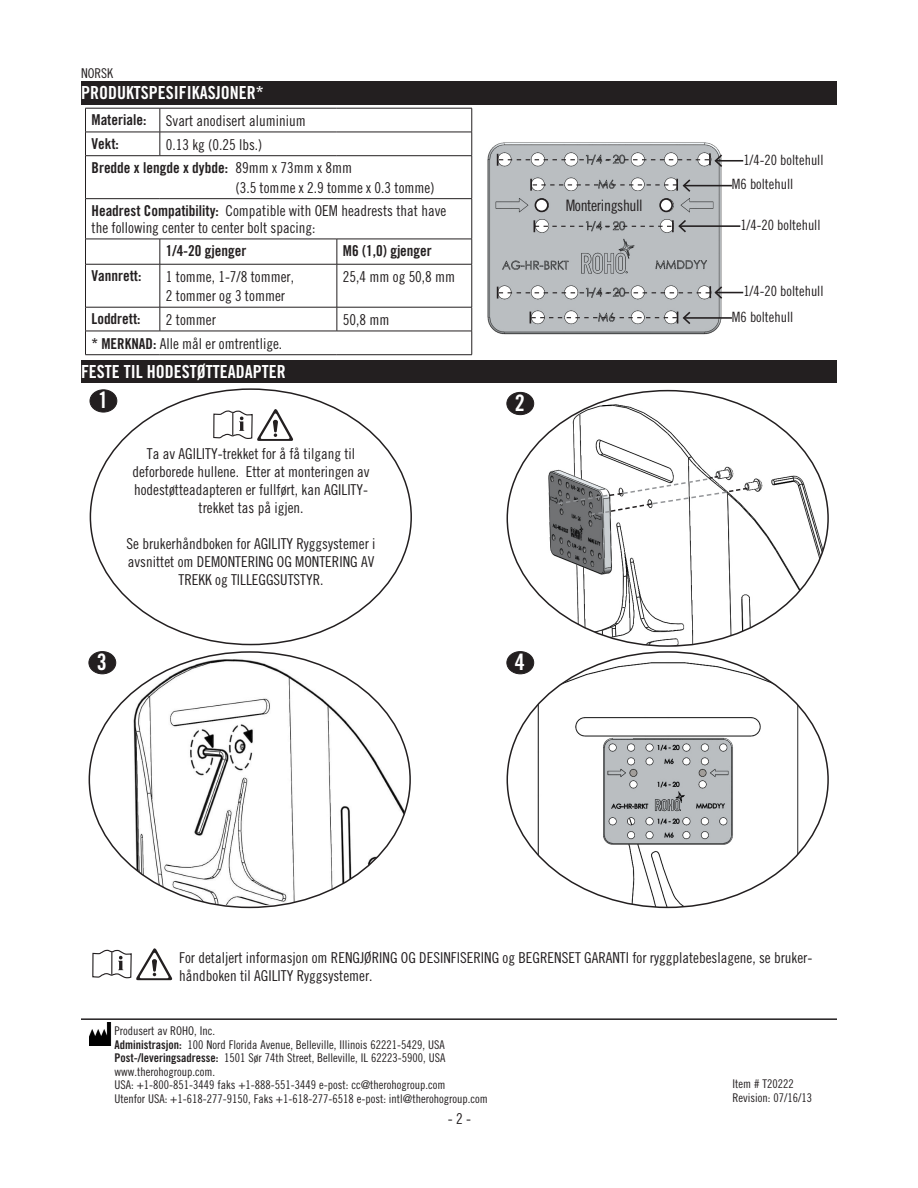
<style>
.page{position:relative;width:918px;height:1188px;background:#fff}
.page>*{position:absolute;margin:0;border:0;box-sizing:border-box;transform-origin:0 0}
.t1{font:22.65px "Trade Gothic LT Std Bd Cn 20";color:#fff}
.t2{font:18px "Trade Gothic LT Std Bd Cn 20";color:#fff}
.t3{font:15.75px "Trade Gothic Cond Eighteen";letter-spacing:-.025em;color:#231f20}
.t4{font:15px/18px "Trade Gothic Cond Eighteen";color:#231f20}
.t5{font:15px "Trade Gothic LT Std Bd Cn 20";color:#231f20}
.t6{font:14.1px "Trade Gothic Cond Eighteen";color:#231f20}
.Body_Text{font:13.5px "Trade Gothic Cond Eighteen";color:#231f20}
.t7{font:12px "Trade Gothic Cond Eighteen";color:#231f20}
.s1{font-family:"Trade Gothic Cond Eighteen"}
.s2{font-family:"Trade Gothic LT Std Bd Cn 20"}
</style>
<div class="page">
<div style="left:81px;top:81px;width:756px;height:24px;background:#231f20"></div>
<div style="left:81px;top:361px;width:756px;height:22px;background:#231f20"></div>
<hr style="left:81px;top:1018px;width:756px;height:2px;background:#231f20">
<svg style="left:92px;top:948px;width:80px;height:32px"></svg>
<hr style="left:85px;top:108px;width:75px;height:1px;background:#231f20">
<hr style="left:160px;top:108px;width:177px;height:1px;background:#231f20">
<hr style="left:337px;top:108px;width:135px;height:1px;background:#231f20">
<hr style="left:85px;top:132px;width:75px;height:1px;background:#231f20">
<svg style="left:85px;top:108px;width:1px;height:47px"></svg>
<hr style="left:160px;top:132px;width:177px;height:1px;background:#231f20">
<svg style="left:160px;top:108px;width:1px;height:47px"></svg>
<hr style="left:337px;top:132px;width:135px;height:1px;background:#231f20">
<svg style="left:472px;top:108px;width:1px;height:48px"></svg>
<hr style="left:85px;top:155px;width:75px;height:1px;background:#231f20">
<hr style="left:85px;top:156px;width:1px;height:42px;background:#231f20">
<hr style="left:160px;top:155px;width:177px;height:1px;background:#231f20">
<hr style="left:337px;top:155px;width:135px;height:1px;background:#231f20">
<hr style="left:472px;top:156px;width:1px;height:42px;background:#231f20">
<hr style="left:85px;top:198px;width:75px;height:1px;background:#231f20">
<hr style="left:85px;top:199px;width:1px;height:40px;background:#231f20">
<hr style="left:160px;top:198px;width:177px;height:1px;background:#231f20">
<hr style="left:337px;top:198px;width:135px;height:1px;background:#231f20">
<hr style="left:472px;top:199px;width:1px;height:40px;background:#231f20">
<hr style="left:85px;top:239px;width:75px;height:1px;background:#231f20">
<svg style="left:85px;top:239px;width:1px;height:25px"></svg>
<hr style="left:160px;top:239px;width:177px;height:1px;background:#231f20">
<svg style="left:160px;top:239px;width:1px;height:25px"></svg>
<hr style="left:337px;top:239px;width:135px;height:1px;background:#231f20">
<svg style="left:337px;top:239px;width:1px;height:25px"></svg>
<svg style="left:472px;top:239px;width:1px;height:25px"></svg>
<hr style="left:85px;top:264px;width:75px;height:1px;background:#231f20">
<hr style="left:85px;top:264px;width:1px;height:43px;background:#231f20">
<hr style="left:160px;top:264px;width:177px;height:1px;background:#231f20">
<hr style="left:160px;top:264px;width:1px;height:43px;background:#231f20">
<hr style="left:85px;top:307px;width:75px;height:1px;background:#231f20">
<hr style="left:160px;top:307px;width:177px;height:1px;background:#231f20">
<svg style="left:160px;top:307px;width:1px;height:24px"></svg>
<hr style="left:337px;top:307px;width:135px;height:1px;background:#231f20">
<hr style="left:85px;top:331px;width:75px;height:1px;background:#231f20">
<svg style="left:85px;top:307px;width:1px;height:47px"></svg>
<hr style="left:160px;top:331px;width:177px;height:1px;background:#231f20">
<hr style="left:85px;top:354px;width:75px;height:1px;background:#231f20">
<hr style="left:160px;top:354px;width:177px;height:1px;background:#231f20">
<hr style="left:337px;top:354px;width:135px;height:1px;background:#231f20">
<hr style="left:337px;top:264px;width:135px;height:1px;background:#231f20">
<hr style="left:337px;top:264px;width:1px;height:43px;background:#231f20">
<hr style="left:472px;top:264px;width:1px;height:43px;background:#231f20">
<svg style="left:337px;top:307px;width:1px;height:24px"></svg>
<svg style="left:472px;top:307px;width:1px;height:48px"></svg>
<hr style="left:337px;top:331px;width:135px;height:1px;background:#231f20">
<img style="left:102px;top:652px;width:308px;height:253px">
<div style="left:89px;top:652px;width:27px;height:22px;background:#231f20;border-radius:50%"></div>
<div style="left:89px;top:651px;width:27px;height:23px;border:1px solid #231f20;border-radius:50%"></div>
<img style="left:507px;top:652px;width:321px;height:255px">
<div style="left:507px;top:652px;width:27px;height:22px;background:#231f20;border-radius:50%"></div>
<div style="left:507px;top:651px;width:27px;height:23px;border:1px solid #231f20;border-radius:50%"></div>
<img style="left:90px;top:1023px;width:22px;height:22px">
<img style="left:487px;top:142px;width:238px;height:193px">
<div style="left:535px;top:198px;width:14px;height:14px;border:2px solid #231f20;border-radius:50%"></div>
<div style="left:659px;top:198px;width:14px;height:14px;border:2px solid #231f20;border-radius:50%"></div>
<hr style="left:716px;top:160px;width:27px;height:2px;background:#231f20">
<svg style="left:497px;top:153px;width:227px;height:16px"></svg>
<hr style="left:679px;top:225px;width:61px;height:2px;background:#231f20">
<svg style="left:534px;top:218px;width:154px;height:16px;background:#afb2b5"></svg>
<svg style="left:497px;top:285px;width:246px;height:15px"></svg>
<hr style="left:684px;top:185px;width:48px;height:1px;background:#231f20">
<svg style="left:530px;top:178px;width:162px;height:16px;background:#b5b8ba"></svg>
<hr style="left:684px;top:317px;width:48px;height:2px;background:#231f20">
<svg style="left:530px;top:310px;width:162px;height:16px;background:#b5b8ba"></svg>
<div style="left:90px;top:390px;width:27px;height:22px;background:#231f20;border-radius:50%"></div>
<div style="left:90px;top:389px;width:27px;height:23px;border:1px solid #231f20;border-radius:50%"></div>
<svg style="left:213px;top:409px;width:80px;height:32px"></svg>
<img style="left:507px;top:391px;width:321px;height:255px">
<svg style="left:557px;top:475px;width:192px;height:41px"></svg>
<p class="Body_Text" style="left:81px;top:65px;width:34px">NORSK</p>
<p class="t2" style="left:81px;top:82px;width:184px">PRODUKTSPESIFIKASJONER*</p>
<p class="t5" style="left:92px;top:111px;width:56px">Materiale:</p>
<p class="t4" style="left:166px;top:111px;width:141px">Svart anodisert aluminium</p>
<p class="t5" style="left:92px;top:134px;width:29px">Vekt:</p>
<p class="t4" style="left:166px;top:135px;width:98px">0.13 kg (0.25 lbs.)</p>
<p class="t5" style="left:92px;top:159px;width:262px">Bredde x lengde x dybde: <span class="s1">89mm x 73mm x 8mm</span></p>
<p class="t4" style="left:236px;top:178px;width:201px">(3.5 tomme x 2.9 tomme x 0.3 tomme)</p>
<p class="t4" style="left:92px;top:203px;width:356px;line-height:16.5px"><span class="s2">Headrest Compatibility:</span> Compatible with OEM headrests that have the following center to center bolt spacing:</p>
<p class="t5" style="left:166px;top:241px;width:82px">1/4-20 gjenger</p>
<p class="t5" style="left:343px;top:241px;width:91px">M6 (1,0) gjenger</p>
<p class="t5" style="left:92px;top:267px;width:51px">Vannrett:</p>
<p class="t4" style="left:166px;top:267px;width:130px">1 tomme, 1-7/8 tommer,</p>
<p class="t4" style="left:166px;top:287px;width:121px">2 tommer og 3 tommer</p>
<p class="t4" style="left:343px;top:267px;width:114px">25,4 mm og 50,8 mm</p>
<p class="t5" style="left:92px;top:310px;width:51px">Loddrett:</p>
<p class="t4" style="left:166px;top:310px;width:52px">2 tommer</p>
<p class="t4" style="left:343px;top:310px;width:48px">50,8 mm</p>
<p class="t4" style="left:92px;top:334px;width:192px"><span class="s2">* MERKNAD:</span> Alle mål er omtrentlige.</p>
<p class="t2" style="left:81px;top:361px;width:206px">FESTE TIL HODESTØTTEADAPTER</p>
<p class="t1" style="left:98px;top:386px;width:12px">1</p>
<p class="t1" style="left:515px;top:389px;width:12px">2</p>
<p class="t4" style="left:132px;top:444px;width:239px;text-align:center">Ta av AGILITY-trekket for å få tilgang til deforborede hullene. Etter at monteringen av hodestøtteadapteren er fullført, kan AGILITY&shy;trekket tas på igjen.</p>
<p class="t4" style="left:127px;top:534px;width:251px;text-align:center">Se brukerhåndboken for AGILITY Ryggsystemer i avsnittet om DEMONTERING OG MONTERING AV<br>TREKK og TILLEGGSUTSTYR.</p>
<p class="t1" style="left:97px;top:648px;width:12px">3</p>
<p class="t1" style="left:515px;top:648px;width:12px">4</p>
<p class="t3" style="left:566px;top:196px;width:79px">Monteringshull</p>
<p class="t6" style="left:743px;top:152px;width:82px">1/4-20 boltehull</p>
<p class="t6" style="left:732px;top:176px;width:63px">M6 boltehull</p>
<p class="t6" style="left:740px;top:217px;width:82px">1/4-20 boltehull</p>
<p class="t6" style="left:743px;top:283px;width:82px">1/4-20 boltehull</p>
<p class="t6" style="left:732px;top:308px;width:63px">M6 boltehull</p>
<p class="t4" style="left:179px;top:949px;width:635px">For detaljert informasjon om RENGJØRING OG DESINFISERING og BEGRENSET GARANTI for ryggplatebeslagene, se bruker&shy;håndboken til AGILITY Ryggsystemer.</p>
<p class="t7" style="left:114px;top:1024px;width:102px">Produsert av ROHO, Inc.</p>
<p class="t7" style="left:114px;top:1038px;width:332px"><span class="s2">Administrasjon:</span> 100 Nord Florida Avenue, Belleville, Illinois 62221-5429, USA</p>
<p class="t7" style="left:114px;top:1051px;width:332px"><span class="s2">Post-/leveringsadresse:</span> 1501 Sør 74th Street, Belleville, IL 62223-5900, USA</p>
<p class="t7" style="left:114px;top:1065px;width:102px">www.therohogroup.com.</p>
<p class="t7" style="left:114px;top:1078px;width:333px">USA: +1-800-851-3449 faks +1-888-551-3449 e-post: cc@therohogroup.com</p>
<p class="t7" style="left:114px;top:1092px;width:375px">Utenfor USA: +1-618-277-9150, Faks +1-618-277-6518 e-post: intl@therohogroup.com</p>
<p class="t4" style="left:448px;top:1110px;width:25px">- 2 -</p>
<p class="t7" style="left:733px;top:1076px;width:63px">Item # T20222</p>
<p class="t7" style="left:733px;top:1091px;width:81px">Revision: 07/16/13</p>
</div>
